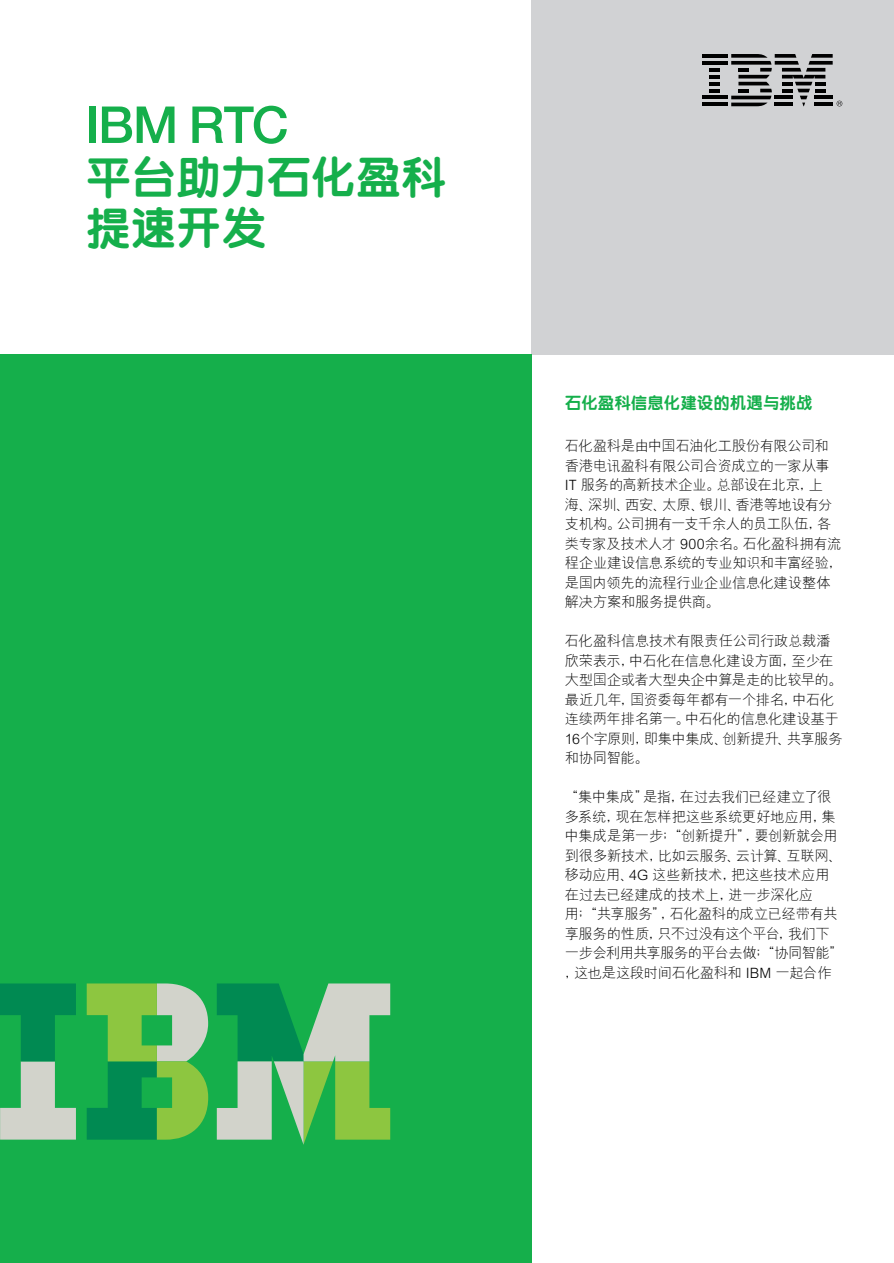
<style>
.page{position:relative;width:894px;height:1263px;background:#fff}
.page>*{position:absolute;margin:0;border:0;box-sizing:border-box;transform-origin:0 0}
.t1{font:51px "Helv Neue Mediumfor IBM";letter-spacing:-.01em;color:#15af4b}
.t2{font:800 45px/51px "M Yuen PRC";color:#15af4b}
.t3{font:800 16.5px "M Yuen PRC";color:#15af4b}
.t4{font:300 14.25px/19.5px "M Hei GB";letter-spacing:-.02em;color:#000}
</style>
<div class="page">
<div style="left:531px;top:0;width:362px;height:355px;background:#d1d2d4"></div>
<div style="left:0;top:355px;width:531px;height:908px;background:#15af4b"></div>
<svg style="left:0;top:983px;width:76px;height:156px"></svg>
<svg style="left:217px;top:983px;width:173px;height:161px"></svg>
<svg style="left:87px;top:983px;width:121px;height:156px"></svg>
<hr style="left:702px;top:54px;width:25px;height:4px;background:#000">
<hr style="left:702px;top:61px;width:25px;height:4px;background:#000">
<hr style="left:702px;top:96px;width:25px;height:3px;background:#000">
<svg style="left:709px;top:75px;width:11px;height:17px"></svg>
<hr style="left:709px;top:68px;width:11px;height:4px;background:#000">
<hr style="left:702px;top:103px;width:25px;height:3px;background:#000">
<svg style="left:731px;top:54px;width:111px;height:52px"></svg>
<h1 class="t1" style="left:86px;top:94px;width:203px">IBM RTC</h1>
<h2 class="t2" style="left:86px;top:153px;width:361px">平台助力石化盈科提速开发</h2>
<p class="t3" style="left:564px;top:394px;width:249px">石化盈科信息化建设的机遇与挑战</p>
<p class="t4" style="left:564px;top:436px;width:279px">石化盈科是由中国石油化工股份有限公司和香港电讯盈科有限公司合资成立的一家从事<br>IT 服务的高新技术企业。总部设在北京，上<br>海、深圳、西安、太原、银川、香港等地设有分支机构。公司拥有一支千余人的员工队伍，各类专家及技术人才 900余名。石化盈科拥有流程企业建设信息系统的专业知识和丰富经验，是国内领先的流程行业企业信息化建设整体解决方案和服务提供商。</p>
<p class="t4" style="left:564px;top:631px;width:279px">石化盈科信息技术有限责任公司行政总裁潘欣荣表示，中石化在信息化建设方面，至少在大型国企或者大型央企中算是走的比较早的。最近几年，国资委每年都有一个排名，中石化连续两年排名第一。中石化的信息化建设基于<br>16个字原则，即集中集成、创新提升、共享服务和协同智能。</p>
<p class="t4" style="left:564px;top:787px;width:279px">“集中集成”是指，在过去我们已经建立了很多系统，现在怎样把这些系统更好地应用，集中集成是第一步；“创新提升”，要创新就会用到很多新技术，比如云服务、云计算、互联网、移动应用、4G 这些新技术，把这些技术应用在过去已经建成的技术上，进一步深化应<br>用；“共享服务”，石化盈科的成立已经带有共享服务的性质，只不过没有这个平台，我们下一步会利用共享服务的平台去做；“协同智能”，这也是这段时间石化盈科和 IBM 一起合作</p>
</div>
